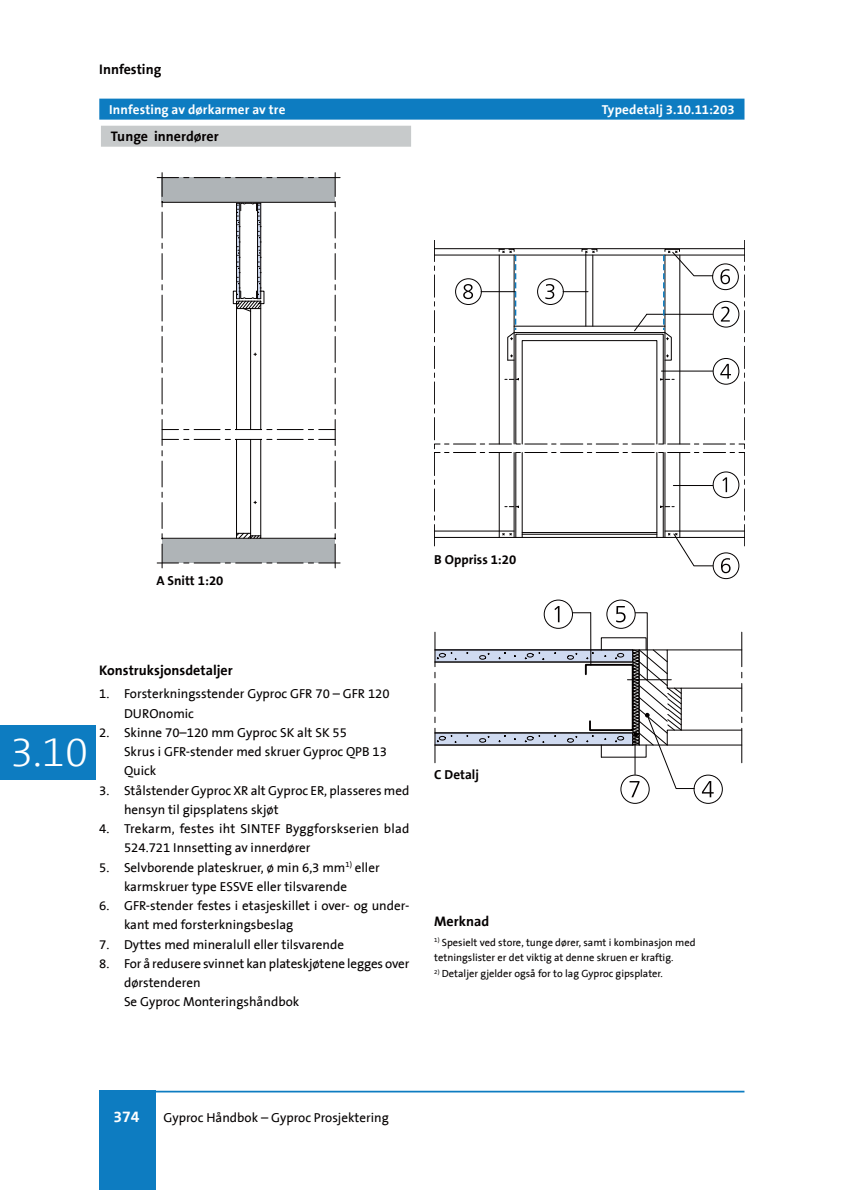
<style>
.page{position:relative;width:844px;height:1190px;background:#fff}
.page>*{position:absolute;margin:0;border:0;box-sizing:border-box;transform-origin:0 0}
.t1{font:300 42px "The Sans B3";color:#fff}
.t2{font:700 15.75px "The Sans B7";color:#fff}
.t3{font:700 14px "The Sans B7";color:#040000}
.t4{font:13.12px/19.2px "The Sans B5 Plain";color:#040000}
.t5{font:700 13.12px "The Sans B7";letter-spacing:.01em;color:#fff}
.t6{font:700 13.12px "The Sans B7";color:#040000}
.t7{font:10.5px/15.8px "The Sans B5 Plain";color:#040000}
</style>
<div class="page">
<div style="left:99px;top:1091px;width:57px;height:99px;background:#0d7cc1"></div>
<div style="left:0;top:725px;width:96px;height:55px;background:#0d7cc1"></div>
<hr style="left:99px;top:1091px;width:645px;height:1px;background:#0d7cc1">
<svg style="left:157px;top:173px;width:183px;height:395px"></svg>
<hr style="left:257px;top:203px;width:1px;height:96px;background:#040000">
<hr style="left:260px;top:203px;width:1px;height:96px;background:#040000">
<hr style="left:239px;top:203px;width:1px;height:96px;background:#040000">
<hr style="left:236px;top:203px;width:1px;height:96px;background:#040000">
<div style="left:713px;top:553px;width:26px;height:26px;border:1px solid #040000;border-radius:50%"></div>
<svg style="left:434px;top:240px;width:310px;height:333px"></svg>
<div style="left:435px;top:733px;width:197px;height:12px;background:#cfdaf0"></div>
<div style="left:435px;top:650px;width:197px;height:12px;background:#cfdaf0"></div>
<svg style="left:479px;top:736px;width:11px;height:7px"></svg>
<svg style="left:437px;top:735px;width:19px;height:8px"></svg>
<svg style="left:525px;top:735px;width:19px;height:8px"></svg>
<svg style="left:479px;top:653px;width:11px;height:7px"></svg>
<svg style="left:437px;top:652px;width:19px;height:8px"></svg>
<svg style="left:525px;top:652px;width:19px;height:8px"></svg>
<hr style="left:667px;top:650px;width:74px;height:1px;background:#040000">
<hr style="left:741px;top:632px;width:1px;height:35px;background:#040000">
<svg style="left:741px;top:672px;width:1px;height:39px"></svg>
<hr style="left:741px;top:728px;width:1px;height:35px;background:#040000">
<hr style="left:667px;top:745px;width:74px;height:1px;background:#040000">
<hr style="left:681px;top:688px;width:60px;height:1px;background:#040000">
<hr style="left:681px;top:730px;width:60px;height:1px;background:#040000">
<hr style="left:434px;top:632px;width:1px;height:35px;background:#040000">
<svg style="left:434px;top:672px;width:1px;height:39px"></svg>
<hr style="left:434px;top:728px;width:1px;height:35px;background:#040000">
<hr style="left:435px;top:649px;width:197px;height:2px;background:#040000">
<hr style="left:435px;top:661px;width:197px;height:2px;background:#040000">
<hr style="left:435px;top:732px;width:197px;height:2px;background:#040000">
<hr style="left:435px;top:744px;width:197px;height:2px;background:#040000">
<div style="left:694px;top:775px;width:28px;height:29px;border:1px solid #040000;border-radius:50%"></div>
<svg style="left:702px;top:781px;width:11px;height:16px"></svg>
<div style="left:620px;top:775px;width:29px;height:29px;border:1px solid #040000;border-radius:50%"></div>
<div style="left:544px;top:600px;width:28px;height:28px;border:1px solid #040000;border-radius:50%"></div>
<svg style="left:554px;top:606px;width:5px;height:16px"></svg>
<div style="left:606px;top:600px;width:29px;height:28px;border:1px solid #040000;border-radius:50%"></div>
<svg style="left:567px;top:606px;width:127px;height:191px"></svg>
<div style="left:101px;top:126px;width:310px;height:21px;background:#c7cacb"></div>
<div style="left:99px;top:99px;width:645px;height:21px;background:#0d7cc1"></div>
<p class="t3" style="left:99px;top:60px;width:64px">Innfesting</p>
<p class="t5" style="left:109px;top:102px;width:178px">Innfesting av dørkarmer av tre</p>
<p class="t5" style="left:601px;top:102px;width:134px">Typedetalj 3.10.11:203</p>
<p class="t3" style="left:111px;top:128px;width:109px">Tunge innerdører</p>
<p class="t6" style="left:156px;top:572px;width:69px">A Snitt 1:20</p>
<p class="t6" style="left:434px;top:551px;width:83px">B Oppriss 1:20</p>
<h1 class="t1" style="left:10px;top:724px;width:80px">3.10</h1>
<p class="t3" style="left:99px;top:661px;width:135px">Konstruksjonsdetaljer</p>
<p class="t4" style="left:124px;top:684px;width:267px;text-indent:-25px">1. Forsterkningsstender Gyproc GFR 70 – GFR 120<br>DUROnomic</p>
<p class="t4" style="left:124px;top:723px;width:264px;text-indent:-25px">2. Skinne 70–120 mm Gyproc SK alt SK 55<br>Skrus i GFR-stender med skruer Gyproc QPB 13<br>Quick</p>
<p class="t4" style="left:124px;top:781px;width:287px;text-indent:-25px">3. Stålstender Gyproc XR alt Gyproc ER, plasseres med hensyn til gipsplatens skjøt</p>
<p class="t4" style="left:124px;top:819px;width:287px;text-indent:-25px">4. Trekarm, festes iht SINTEF Byggforskserien blad<br>524.721 Innsetting av innerdører</p>
<p class="t4" style="left:124px;top:858px;width:257px;text-indent:-25px">5. Selvborende plateskruer, ø min 6,3 mm<sup>1)</sup> eller karmskruer type ESSVE eller tilsvarende</p>
<p class="t4" style="left:124px;top:896px;width:287px;text-indent:-25px">6. GFR-stender festes i etasjeskillet i over- og under&shy;kant med forsterkningsbeslag</p>
<p class="t4" style="left:99px;top:935px;width:246px">7. Dyttes med mineralull eller tilsvarende</p>
<p class="t4" style="left:124px;top:954px;width:287px;text-indent:-25px">8. For å redusere svinnet kan plateskjøtene legges over dørstenderen<br>Se Gyproc Monteringshåndbok</p>
<p class="t6" style="left:434px;top:766px;width:46px">C Detalj</p>
<p class="t3" style="left:434px;top:912px;width:56px">Merknad</p>
<p class="t7" style="left:434px;top:934px;width:263px"><sup>1)</sup> Spesielt ved store, tunge dører, samt i kombinasjon med tetningslister er det viktig at denne skruen er kraftig.</p>
<p class="t7" style="left:434px;top:966px;width:230px"><sup>2)</sup> Detaljer gjelder også for to lag Gyproc gipsplater.</p>
<p class="t2" style="left:114px;top:1107px;width:27px">374</p>
<p class="t4" style="left:163px;top:1108px;width:227px">Gyproc Håndbok – Gyproc Prosjektering</p>
</div>
